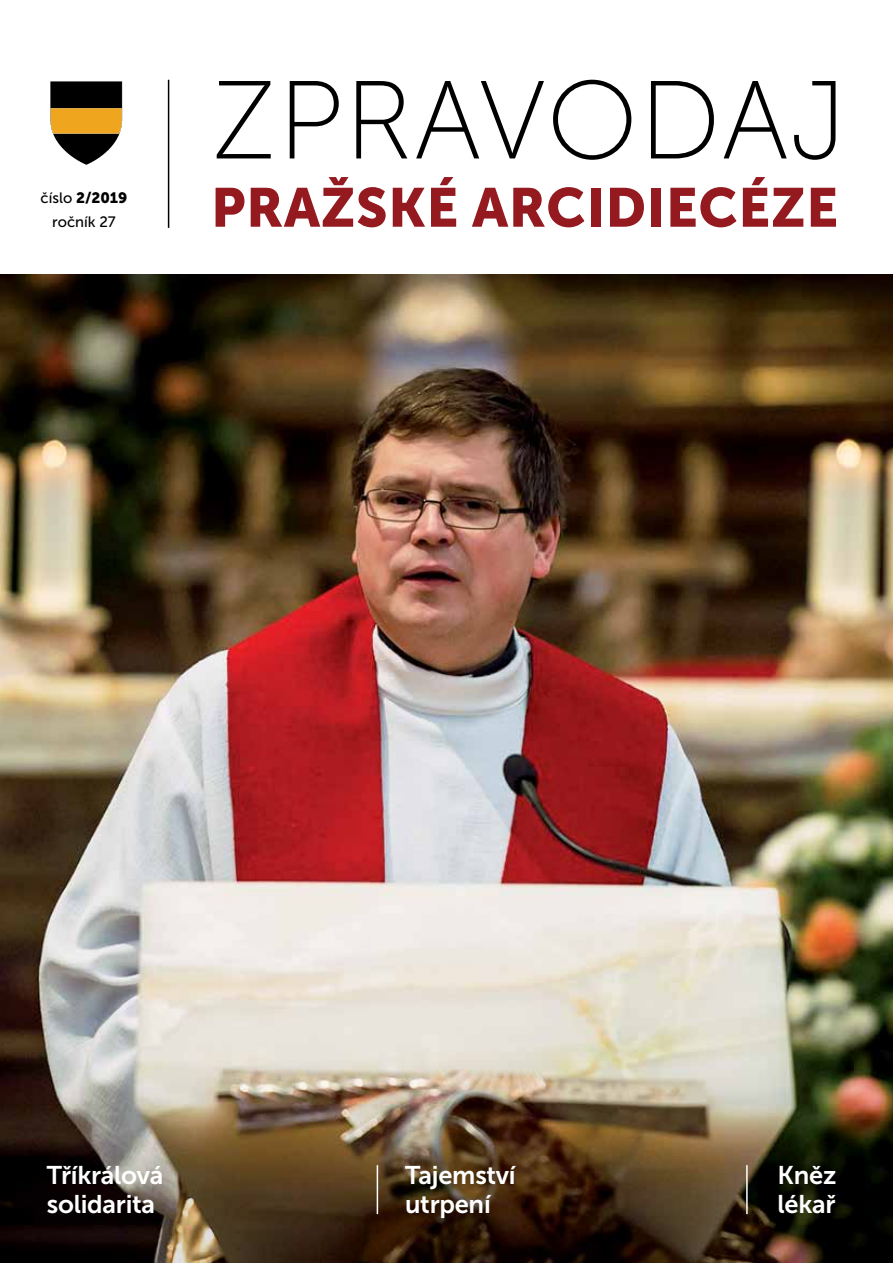
<style>
.page{position:relative;width:893px;height:1263px;background:#fff}
.page>*{position:absolute;margin:0;border:0;box-sizing:border-box;transform-origin:0 0}
.t1{font:110.7px "Museo Sans 100";letter-spacing:.01em;color:#000}
.t2{font:54.45px "Museo Sans 900";letter-spacing:.01em;color:#941a20}
.t3{font:25.5px/28.5px "Museo Sans 700";letter-spacing:-.01em;color:#fff}
.t4{font:15px "Museo Sans 900";color:#000}
.t5{font:15px "Museo Sans 500";color:#000}
.s1{font-family:"Museo Sans 500"}
</style>
<div class="page">
<img style="left:0;top:274px;width:893px;height:784px">
<img style="left:0;top:1058px;width:893px;height:205px">
<svg style="left:50px;top:81px;width:73px;height:84px"></svg>
<hr style="left:168px;top:80px;width:1px;height:148px;background:#000">
<hr style="left:377px;top:1165px;width:1px;height:49px;background:#fff">
<hr style="left:746px;top:1165px;width:2px;height:49px;background:#fff">
<p class="t4" style="left:41px;top:189px;width:88px"><span class="s1">číslo</span> 2/2019</p>
<p class="t5" style="left:52px;top:213px;width:65px">ročník 27</p>
<h1 class="t1" style="left:212px;top:62px;width:636px">ZPRAVODAJ</h1>
<h2 class="t2" style="left:211px;top:177px;width:629px">PRAŽSKÉ ARCIDIECÉZE</h2>
<p class="t3" style="left:47px;top:1161px;width:118px">Tříkrálová solidarita</p>
<p class="t3" style="left:405px;top:1161px;width:112px">Tajemství utrpení</p>
<p class="t3" style="left:777px;top:1161px;width:60px">Kněz lékař</p>
</div>
